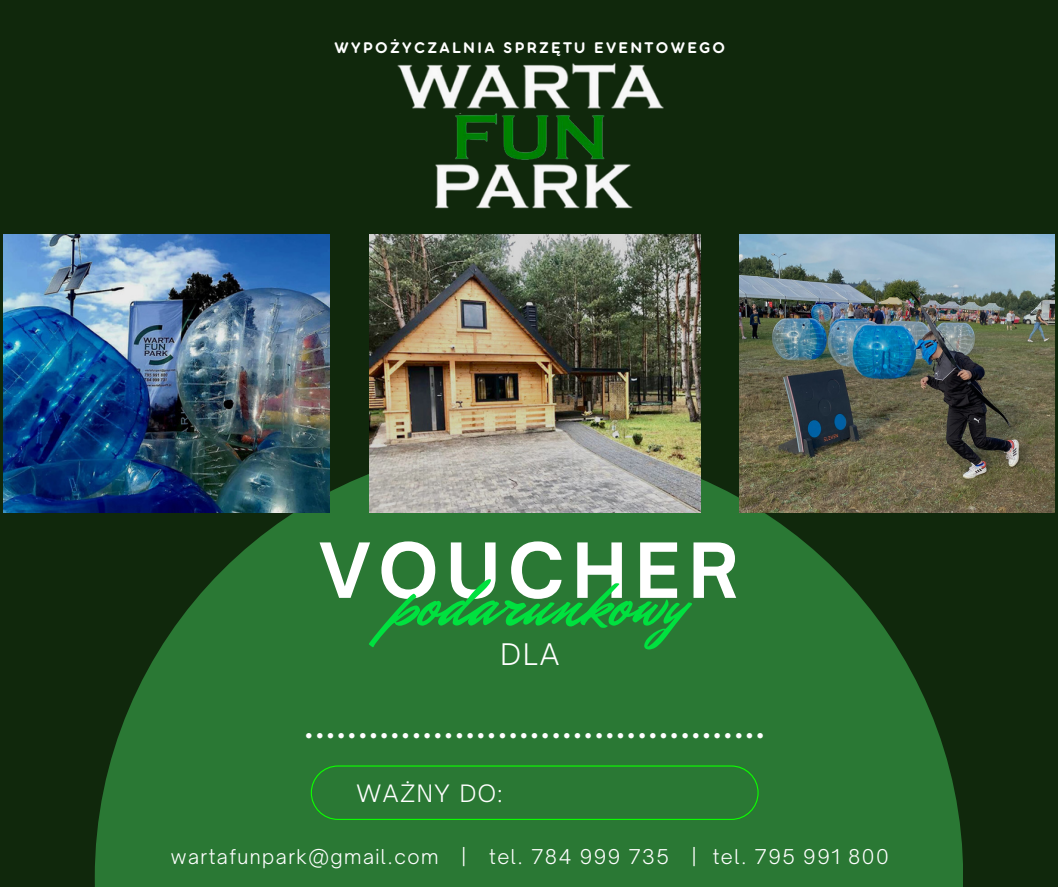
<style>
.page{position:relative;width:1058px;height:887px;background:#fff}
.page>*{position:absolute;margin:0;border:0;box-sizing:border-box;transform-origin:0 0}
.t1{font:700 72.6px "Open Sauce One";letter-spacing:.115em;color:#fff}
.t2{font:67.5px "Mr Dafoe";color:#00e13f}
.t3{font:700 33.6px "Open Sauce One";color:#fff}
.t4{font:300 28.5px "Open Sauce One";color:#fff}
.t5{font:300 22.95px "Open Sauce One";letter-spacing:.075em;color:#fff}
.t6{font:300 19.5px "Open Sauce One";letter-spacing:.075em;color:#fff}
.t7{font:16.8px "Aristotelica Pro Tx Bld";letter-spacing:.14em;color:#fff}
</style>
<div class="page">
<div style="left:0;top:0;width:1058px;height:886px;background:#10280c"></div>
<svg style="left:95px;top:443px;width:868px;height:443px;fill:#2a7834"></svg>
<img style="left:3px;top:235px;width:327px;height:278px">
<img style="left:369px;top:235px;width:331px;height:278px">
<img style="left:739px;top:235px;width:315px;height:278px">
<div style="left:311px;top:765px;width:447px;height:54px;background:#2a7834"></div>
<img style="left:397px;top:63px;width:267px;height:46px">
<img style="left:455px;top:113px;width:150px;height:46px">
<img style="left:435px;top:159px;width:198px;height:50px">
<p class="t7" style="left:334px;top:42px;width:392px">WYPOŻYCZALNIA SPRZĘTU EVENTOWEGO</p>
<h1 class="t1" style="left:319px;top:525px;width:421px">VOUCHER</h1>
<p class="t2" style="left:389px;top:558px;width:298px">podarunkowy</p>
<h2 class="t4" style="left:500px;top:636px;width:60px">DLA</h2>
<h3 class="t3" style="left:305px;top:704px;width:461px">...........................................</h3>
<p class="t5" style="left:356px;top:779px;width:147px">WAŻNY DO:</p>
<p class="t6" style="left:171px;top:844px;width:719px">wartafunpark@gmail.com | tel. 784 999 735 | tel. 795 991 800</p>
</div>
